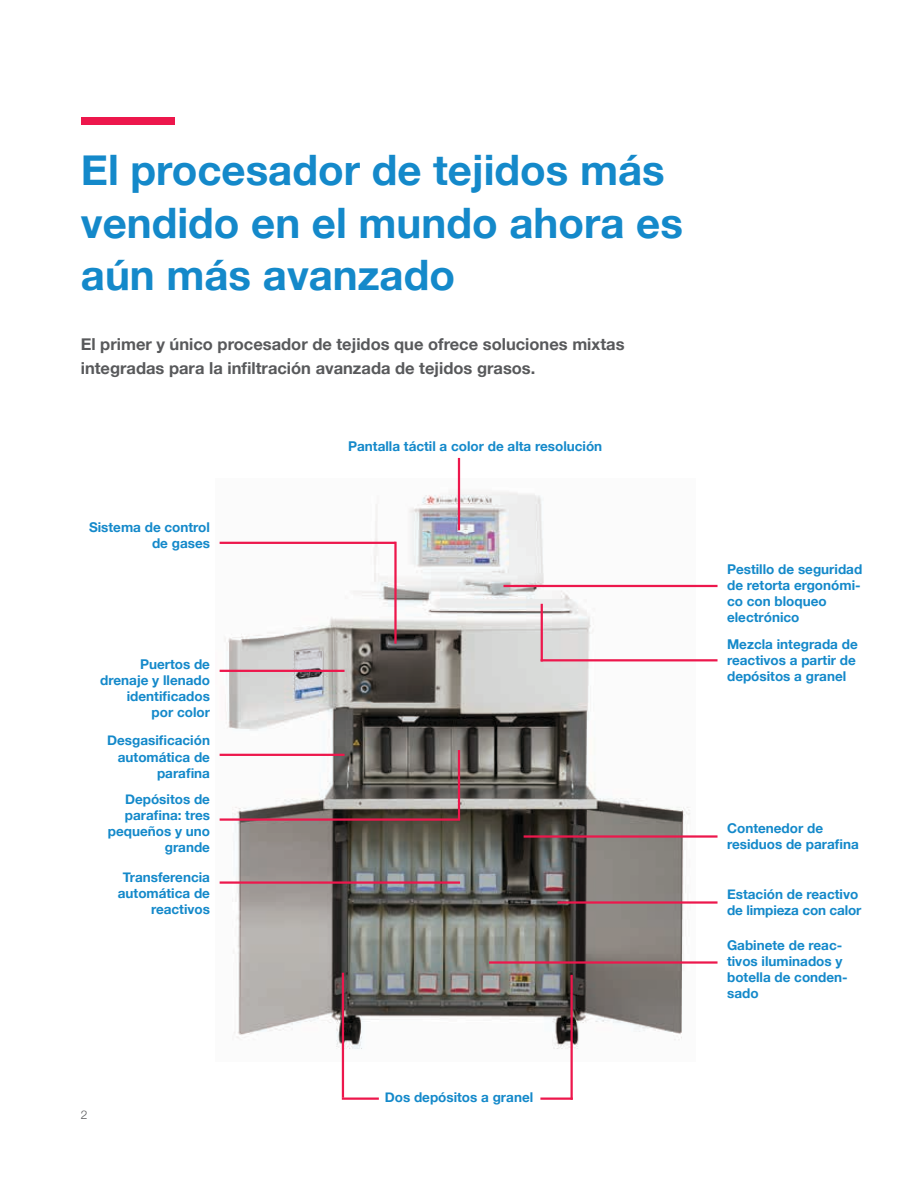
<style>
.page{position:relative;width:918px;height:1188px;background:#fff}
.page>*{position:absolute;margin:0;border:0;box-sizing:border-box;transform-origin:0 0}
.t1{font:700 42px/52.5px "Helvetica Neue";color:#1489ca}
.t2{font:700 16.5px/24px "Helvetica Neue";color:#58595b}
.t3{font:700 13.5px/16.2px "Helvetica Neue";color:#1489ca}
.t4{font:300 12px "Helvetica Neue";color:#58595b}
</style>
<div class="page">
<div style="left:81px;top:117px;width:93px;height:8px;background:#ed174c"></div>
<img style="left:219px;top:479px;width:477px;height:583px">
<hr style="left:503px;top:585px;width:215px;height:2px;background:#ed174c">
<hr style="left:541px;top:659px;width:177px;height:2px;background:#ed174c">
<hr style="left:541px;top:604px;width:2px;height:57px;background:#ed174c">
<hr style="left:524px;top:835px;width:194px;height:3px;background:#ed174c">
<hr style="left:557px;top:901px;width:161px;height:3px;background:#ed174c">
<hr style="left:489px;top:961px;width:229px;height:3px;background:#ed174c">
<hr style="left:458px;top:458px;width:2px;height:72px;background:#ed174c">
<hr style="left:342px;top:1098px;width:37px;height:2px;background:#ed174c">
<hr style="left:540px;top:1098px;width:33px;height:2px;background:#ed174c">
<hr style="left:342px;top:973px;width:2px;height:125px;background:#ed174c">
<hr style="left:571px;top:975px;width:2px;height:125px;background:#ed174c">
<hr style="left:394px;top:542px;width:3px;height:102px;background:#ed174c">
<hr style="left:220px;top:542px;width:175px;height:2px;background:#ed174c">
<hr style="left:220px;top:670px;width:125px;height:2px;background:#ed174c">
<hr style="left:220px;top:754px;width:125px;height:2px;background:#ed174c">
<hr style="left:458px;top:750px;width:2px;height:70px;background:#ed174c">
<hr style="left:220px;top:818px;width:240px;height:3px;background:#ed174c">
<hr style="left:220px;top:881px;width:240px;height:3px;background:#ed174c">
<h1 class="t1" style="left:81px;top:145px;width:603px">El procesador de tejidos más vendido en el mundo ahora es aún más avanzado</h1>
<p class="t2" style="left:81px;top:332px;width:545px">El primer y único procesador de tejidos que ofrece soluciones mixtas integradas para la infiltración avanzada de tejidos grasos.</p>
<p class="t3" style="left:89px;top:519px;width:122px;text-align:right">Sistema de control de gases</p>
<p class="t3" style="left:100px;top:656px;width:111px;text-align:right">Puertos de drenaje y llenado identificados<br>por color</p>
<p class="t3" style="left:107px;top:733px;width:104px;text-align:right">Desgasificación automática de parafina</p>
<p class="t3" style="left:108px;top:791px;width:104px;text-align:right">Depósitos de parafina: tres pequeños y uno grande</p>
<p class="t3" style="left:118px;top:869px;width:94px;text-align:right">Transferencia automática de reactivos</p>
<p class="t4" style="left:81px;top:1105px;width:8px">2</p>
<p class="t3" style="left:348px;top:439px;width:256px">Pantalla táctil a color de alta resolución</p>
<p class="t3" style="left:385px;top:1090px;width:150px">Dos depósitos a granel</p>
<p class="t3" style="left:727px;top:561px;width:137px">Pestillo de seguridad de retorta ergonómi&shy;co con bloqueo electrónico</p>
<p class="t3" style="left:727px;top:636px;width:132px">Mezcla integrada de reactivos a partir de depósitos a granel</p>
<p class="t3" style="left:727px;top:820px;width:133px">Contenedor de residuos de parafina</p>
<p class="t3" style="left:727px;top:886px;width:136px">Estación de reactivo de limpieza con calor</p>
<p class="t3" style="left:727px;top:937px;width:122px">Gabinete de reac&shy;tivos iluminados y botella de conden&shy;sado</p>
</div>
